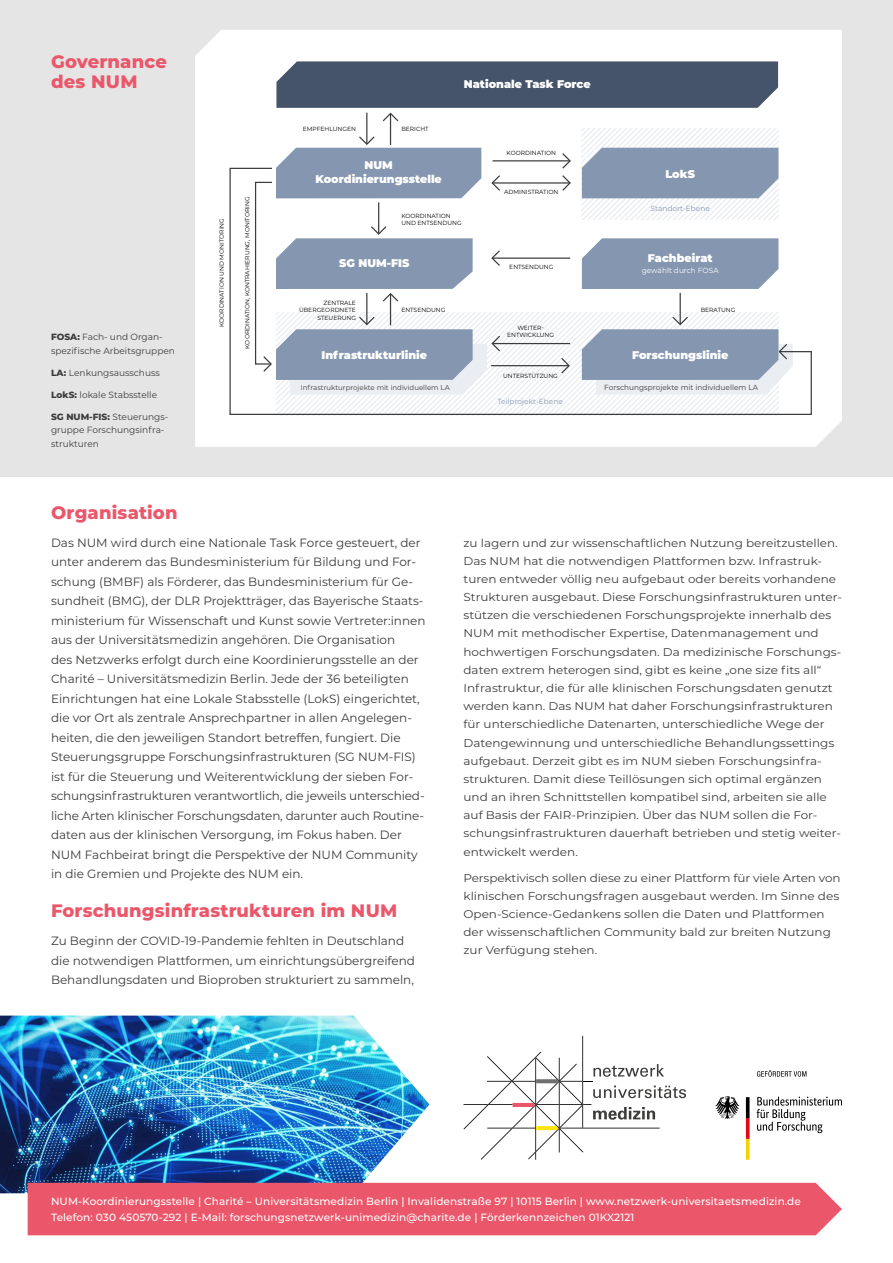
<style>
.page{position:relative;width:893px;height:1263px;background:#fff}
.page>*{position:absolute;margin:0;border:0;box-sizing:border-box;transform-origin:0 0}
.t1{font:800 18px/19.5px "Montserrat";letter-spacing:.01em;color:#eb576a}
.t2{font:12px/19.5px "Montserrat";color:#3c3c3b}
.t3{font:11.25px/18.1px "Montserrat";color:#3c3c3b;scale:1.07 1}
.t4{font:900 11.1px/13.4px "Montserrat";color:#fff;text-align:center}
.t5{font:500 10.5px/16.5px "Montserrat";letter-spacing:.01em;color:#fff}
.t6{font:9px/13.5px "Montserrat";color:#3c3c3b}
.t7{font:7.35px "Montserrat";color:#3c3c3b}
.t8{font:7.35px "Montserrat";color:#8597b0}
.t9{font:7.35px "Montserrat";color:#fff}
.t10{font:7.05px "Montserrat";color:#3c3c3b}
.t11{font:6px/7.5px "Montserrat";color:#000;text-align:right}
.s1{font-weight:800}
</style>
<div class="page">
<img style="left:0;top:1015px;width:429px;height:178px">
<div style="left:28px;top:1183px;width:814px;height:52px;background:#eb576a"></div>
<svg style="left:463px;top:1036px;width:223px;height:124px"></svg>
<svg style="left:757px;top:1070px;width:49px;height:7px"></svg>
<svg style="left:757px;top:1096px;width:85px;height:37px"></svg>
<svg style="left:715px;top:1096px;width:25px;height:23px"></svg>
<svg style="left:746px;top:1097px;width:3px;height:63px"></svg>
<div style="left:0;top:0;width:893px;height:476px;background:#e5e5e5"></div>
<div style="left:195px;top:30px;width:647px;height:417px;background:#fff"></div>
<svg style="left:229px;top:167px;width:583px;height:249px;background:#f6f6f6"></svg>
<div style="left:217px;top:216px;width:8px;height:113px;background:#fff"></div>
<div style="left:243px;top:193px;width:8px;height:159px;background:#fff"></div>
<svg style="left:254px;top:61px;width:539px;height:354px;background:#bfc7d1"></svg>
<h1 class="t1" style="left:51px;top:51px;width:117px">Governance des NUM</h1>
<p class="t6" style="left:51px;top:330px;width:125px"><span class="s1">FOSA:</span> Fach- und Organ&shy;spezifische Arbeitsgruppen</p>
<p class="t6" style="left:51px;top:365px;width:110px"><span class="s1">LA:</span> Lenkungsausschuss</p>
<p class="t6" style="left:51px;top:388px;width:108px"><span class="s1">LokS:</span> lokale Stabsstelle</p>
<p class="t6" style="left:51px;top:410px;width:119px"><span class="s1">SG NUM-FIS:</span> Steuerungs&shy;gruppe Forschungsinfra&shy;strukturen</p>
<p class="t11" style="left:218px;top:327px;width:110px;rotate:-90deg">KOORDINATION UND MONITORING</p>
<p class="t11" style="left:243px;top:349px;width:154px;rotate:-90deg">KOORDINATION, KONTRAHIERUNG, MONITORING</p>
<p class="t11" style="left:303px;top:125px;width:55px">EMPFEHLUNGEN</p>
<p class="t11" style="left:401px;top:125px;width:29px">BERICHT</p>
<p class="t4" style="left:464px;top:76px;width:128px">Nationale Task Force</p>
<p class="t11" style="left:507px;top:149px;width:51px">KOORDINATION</p>
<p class="t11" style="left:504px;top:188px;width:56px">ADMINISTRATION</p>
<p class="t4" style="left:315px;top:158px;width:128px">NUM<br>Koordinierungsstelle</p>
<p class="t4" style="left:665px;top:167px;width:31px">LokS</p>
<p class="t11" style="left:401px;top:211px;width:62px;text-align:left">KOORDINATION<br>UND ENTSENDUNG</p>
<p class="t4" style="left:339px;top:256px;width:72px">SG NUM-FIS</p>
<p class="t11" style="left:299px;top:298px;width:58px">ZENTRALE<br>ÜBERGEORDNETE<br>STEUERUNG</p>
<p class="t11" style="left:401px;top:306px;width:46px">ENTSENDUNG</p>
<p class="t11" style="left:509px;top:263px;width:46px">ENTSENDUNG</p>
<p class="t8" style="left:650px;top:203px;width:61px">Standort-Ebene</p>
<p class="t4" style="left:648px;top:251px;width:66px">Fachbeirat</p>
<p class="t9" style="left:642px;top:265px;width:78px">gewählt durch FOSA</p>
<p class="t11" style="left:701px;top:306px;width:36px">BERATUNG</p>
<p class="t11" style="left:507px;top:324px;width:49px;text-align:center">WEITER-<br>ENTWICKLUNG</p>
<p class="t11" style="left:503px;top:371px;width:56px">UNTERSTÜTZUNG</p>
<p class="t4" style="left:322px;top:348px;width:107px">Infrastrukturlinie</p>
<p class="t4" style="left:632px;top:348px;width:98px">Forschungslinie</p>
<p class="t10" style="left:301px;top:382px;width:150px">Infrastrukturprojekte mit individuellem LA</p>
<p class="t7" style="left:604px;top:382px;width:155px">Forschungsprojekte mit individuellem LA</p>
<p class="t8" style="left:497px;top:396px;width:67px">Teilprojekt-Ebene</p>
<h1 class="t1" style="left:51px;top:501px;width:128px">Organisation</h1>
<p class="t2" style="left:51px;top:532px;width:376px">Das NUM wird durch eine Nationale Task Force gesteuert, der unter anderem das Bundesministerium für Bildung und For&shy;schung (BMBF) als Förderer, das Bundesministerium für Ge&shy;sundheit (BMG), der DLR Projektträger, das Bayerische Staats&shy;ministerium für Wissenschaft und Kunst sowie Vertreter:innen aus der Universitätsmedizin angehören. Die Organisation<br>des Netzwerks erfolgt durch eine Koordinierungsstelle an der Charité – Universitätsmedizin Berlin. Jede der 36 beteiligten Einrichtungen hat eine Lokale Stabsstelle (LokS) eingerichtet, die vor Ort als zentrale Ansprechpartner in allen Angelegen&shy;heiten, die den jeweiligen Standort betreffen, fungiert. Die Steuerungsgruppe Forschungsinfrastrukturen (SG NUM-FIS) ist für die Steuerung und Weiterentwicklung der sieben For&shy;schungsinfrastrukturen verantwortlich, die jeweils unterschied&shy;liche Arten klinischer Forschungsdaten, darunter auch Routine&shy;daten aus der klinischen Versorgung, im Fokus haben. Der NUM Fachbeirat bringt die Perspektive der NUM Community in die Gremien und Projekte des NUM ein.</p>
<h1 class="t1" style="left:51px;top:900px;width:348px">Forschungsinfrastrukturen im NUM</h1>
<p class="t2" style="left:51px;top:931px;width:366px">Zu Beginn der COVID-19-Pandemie fehlten in Deutschland die notwendigen Plattformen, um einrichtungsübergreifend<br>Behandlungsdaten und Bioproben strukturiert zu sammeln,</p>
<p class="t3" style="left:463px;top:533px;width:355px">zu lagern und zur wissenschaftlichen Nutzung bereitzustellen.<br>Das NUM hat die notwendigen Plattformen bzw. Infrastruk&shy;turen entweder völlig neu aufgebaut oder bereits vorhandene Strukturen ausgebaut. Diese Forschungsinfrastrukturen unter&shy;stützen die verschiedenen Forschungsprojekte innerhalb des NUM mit methodischer Expertise, Datenmanagement und hochwertigen Forschungsdaten. Da medizinische Forschungs&shy;daten extrem heterogen sind, gibt es keine „one size fits all“ Infrastruktur, die für alle klinischen Forschungsdaten genutzt werden kann. Das NUM hat daher Forschungsinfrastrukturen für unterschiedliche Datenarten, unterschiedliche Wege der Datengewinnung und unterschiedliche Behandlungssettings aufgebaut. Derzeit gibt es im NUM sieben Forschungsinfra&shy;strukturen. Damit diese Teillösungen sich optimal ergänzen und an ihren Schnittstellen kompatibel sind, arbeiten sie alle auf Basis der FAIR-Prinzipien. Über das NUM sollen die For&shy;schungsinfrastrukturen dauerhaft betrieben und stetig weiter&shy;entwickelt werden.</p>
<p class="t3" style="left:463px;top:868px;width:354px">Perspektivisch sollen diese zu einer Plattform für viele Arten von klinischen Forschungsfragen ausgebaut werden. Im Sinne des Open-Science-Gedankens sollen die Daten und Plattformen der wissenschaftlichen Community bald zur breiten Nutzung zur Verfügung stehen.</p>
<p class="t5" style="left:51px;top:1192px;width:751px">NUM-Koordinierungsstelle | Charité – Universitätsmedizin Berlin | Invalidenstraße 97 | 10115 Berlin | www.netzwerk-universitaetsmedizin.de<br>Telefon: 030 450570-292 | E-Mail: forschungsnetzwerk-unimedizin@charite.de | Förderkennzeichen 01KX2121</p>
</div>
